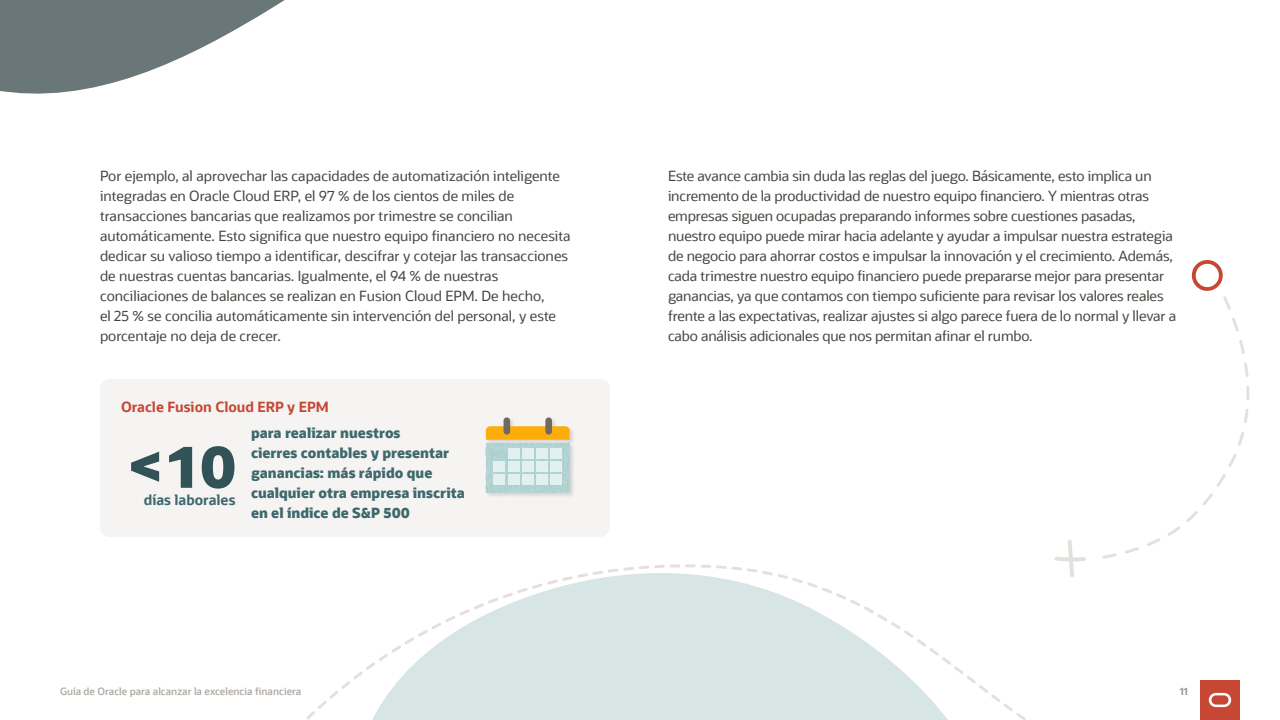
<style>
.page{position:relative;width:1280px;height:720px;background:#fff}
.page>*{position:absolute;margin:0;border:0;box-sizing:border-box;transform-origin:0 0}
.OS_-_Numbers_M_Bold{font:800 57px "Oracle Sans";color:#315357}
.OS_-_Body_-_L{font:14px/20px "Oracle Sans";letter-spacing:-.01em;color:#47423e}
.OS_-_Subhead_-_XS{font:800 14px/20px "Oracle Sans";color:#3e686c}
.OS_-_Subhead_-_XS-2{font:700 14px "Oracle Sans";color:#c74634}
.OS_-_Body_-_L-2{font:700 14px "Oracle Sans";color:#3e686c}
.t1{font:600 10px "Oracle Sans";color:#aea8a2}
.t2{font:700 10px "Oracle Sans";color:#9e9892}
</style>
<div class="page">
<svg style="left:1054px;top:539px;width:32px;height:38px"></svg>
<svg style="left:1102px;top:296px;width:147px;height:263px"></svg>
<svg style="left:1191px;top:260px;width:32px;height:31px"></svg>
<svg style="left:306px;top:564px;width:759px;height:156px;fill:#d7e5e5"></svg>
<svg style="left:0;top:0;width:285px;height:94px"></svg>
<div style="left:100px;top:379px;width:510px;height:158px;background:#f5f4f2;border-radius:10px"></div>
<div style="left:485px;top:416px;width:90px;height:82px;background:#000;opacity:.13"></div>
<svg style="left:486px;top:426px;width:84px;height:67px;background:#cacba0"></svg>
<div style="left:504px;top:417px;width:6px;height:18px;background:#706963;border-radius:3px"></div>
<div style="left:545px;top:417px;width:7px;height:18px;background:#706963;border-radius:3px"></div>
<div style="left:537px;top:461px;width:11px;height:11px;background:#e2f0f0"></div>
<div style="left:551px;top:461px;width:11px;height:11px;background:#e2f0f0"></div>
<div style="left:537px;top:475px;width:11px;height:10px;background:#e2f0f0"></div>
<div style="left:551px;top:475px;width:11px;height:10px;background:#e2f0f0"></div>
<div style="left:537px;top:448px;width:11px;height:11px;background:#e2f0f0"></div>
<div style="left:522px;top:461px;width:11px;height:11px;background:#e2f0f0"></div>
<div style="left:522px;top:475px;width:11px;height:10px;background:#e2f0f0"></div>
<div style="left:522px;top:448px;width:11px;height:11px;background:#e2f0f0"></div>
<div style="left:508px;top:461px;width:11px;height:11px;background:#e2f0f0"></div>
<div style="left:508px;top:475px;width:11px;height:10px;background:#e2f0f0"></div>
<div style="left:508px;top:448px;width:11px;height:11px;background:#e2f0f0"></div>
<div style="left:494px;top:461px;width:11px;height:11px;background:#e2f0f0"></div>
<div style="left:494px;top:475px;width:11px;height:10px;background:#e2f0f0"></div>
<div style="left:551px;top:448px;width:11px;height:11px;background:#e2f0f0"></div>
<div style="left:1200px;top:680px;width:40px;height:40px;background:#c74634"></div>
<svg style="left:1209px;top:693px;width:22px;height:14px"></svg>
<p class="OS_-_Body_-_L" style="left:100px;top:166px;width:472px">Por ejemplo, al aprovechar las capacidades de automatización inteligente integradas en Oracle Cloud ERP, el 97 % de los cientos de miles de transacciones bancarias que realizamos por trimestre se concilian automáticamente. Esto significa que nuestro equipo financiero no necesita dedicar su valioso tiempo a identificar, descifrar y cotejar las transacciones de nuestras cuentas bancarias. Igualmente, el 94 % de nuestras conciliaciones de balances se realizan en Fusion Cloud EPM. De hecho,<br>el 25 % se concilia automáticamente sin intervención del personal, y este porcentaje no deja de crecer.</p>
<p class="OS_-_Body_-_L" style="left:668px;top:166px;width:510px">Este avance cambia sin duda las reglas del juego. Básicamente, esto implica un incremento de la productividad de nuestro equipo financiero. Y mientras otras empresas siguen ocupadas preparando informes sobre cuestiones pasadas, nuestro equipo puede mirar hacia adelante y ayudar a impulsar nuestra estrategia de negocio para ahorrar costos e impulsar la innovación y el crecimiento. Además, cada trimestre nuestro equipo financiero puede prepararse mejor para presentar ganancias, ya que contamos con tiempo suficiente para revisar los valores reales frente a las expectativas, realizar ajustes si algo parece fuera de lo normal y llevar a cabo análisis adicionales que nos permitan afinar el rumbo.</p>
<p class="OS_-_Subhead_-_XS-2" style="left:121px;top:398px;width:209px">Oracle Fusion Cloud ERP y EPM</p>
<p class="OS_-_Numbers_M_Bold" style="left:127px;top:430px;width:111px">&lt;10</p>
<p class="OS_-_Body_-_L-2" style="left:144px;top:491px;width:93px">días laborales</p>
<p class="OS_-_Subhead_-_XS" style="left:251px;top:423px;width:216px">para realizar nuestros<br>cierres contables y presentar ganancias: más rápido que cualquier otra empresa inscrita en el índice de S&amp;P 500</p>
<p class="t1" style="left:60px;top:685px;width:243px">Guía de Oracle para alcanzar la excelencia financiera</p>
<p class="t2" style="left:1180px;top:685px;width:10px">11</p>
</div>
